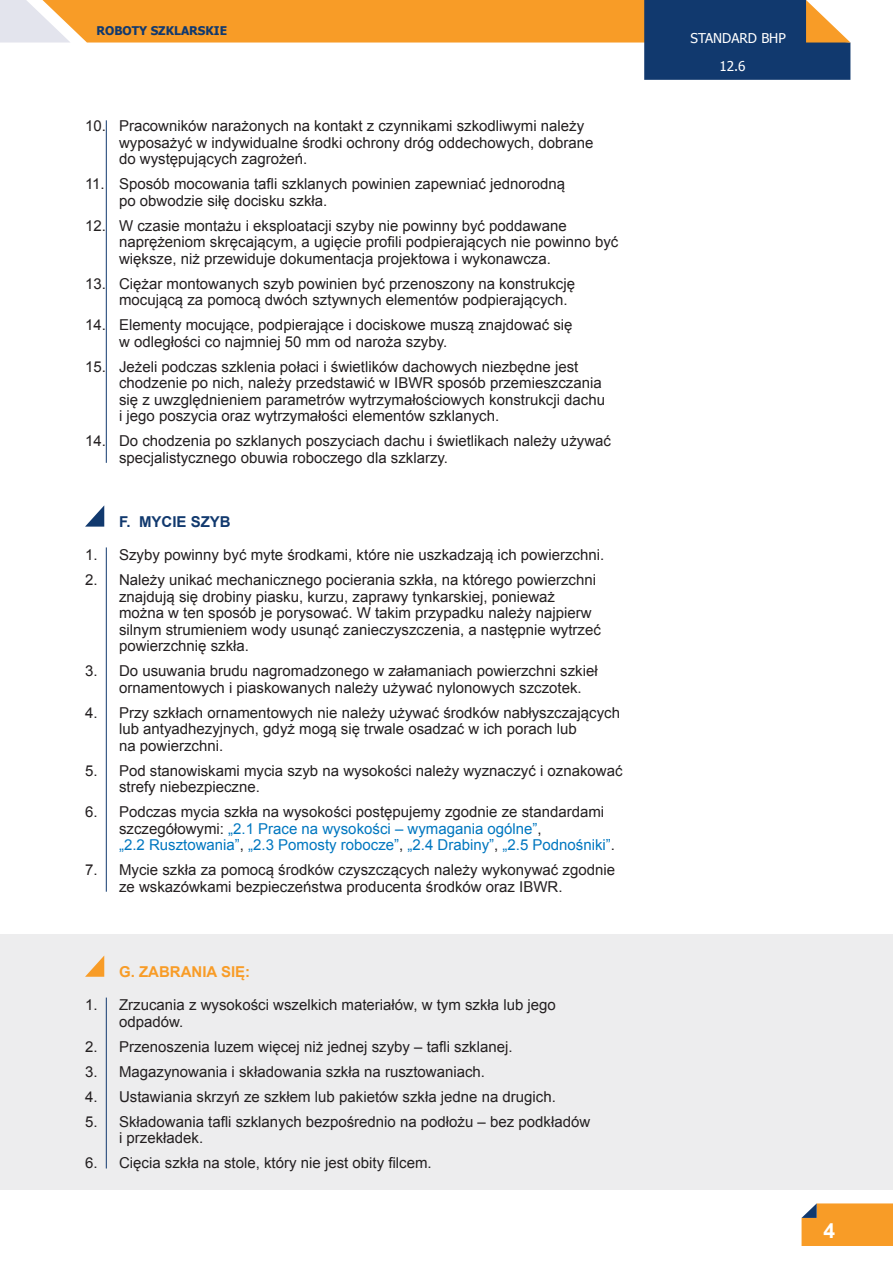
<style>
.page{position:relative;width:893px;height:1263px;background:#fff}
.page>*{position:absolute;margin:0;border:0;box-sizing:border-box;transform-origin:0 0}
.tekst{font:700 21px "Arial";color:#fff}
.Tekst_numerowany{font:15px/16.5px "Arial";color:#231f20}
.Tekst_numerowany-2{font:15px/16.5px "Arial";color:#0077c0}
.Tytulik{font:700 15px "Arial";color:#f89c27}
.Tytulik-2{font:700 15px "Arial";color:#11396e}
.t1{font:13.5px "Tahoma";color:#fff}
.t2{font:700 12px "Tahoma";color:#11396e}
.s1{color:#231f20}
</style>
<div class="page">
<svg style="left:801px;top:1203px;width:92px;height:43px;background:#f19d32"></svg>
<svg style="left:0;top:0;width:850px;height:80px"></svg>
<hr style="left:106px;top:547px;width:1px;height:345px;background:#11396e">
<hr style="left:106px;top:120px;width:1px;height:343px;background:#11396e">
<svg style="left:85px;top:505px;width:19px;height:22px"></svg>
<div style="left:0;top:934px;width:893px;height:256px;background:#ededee"></div>
<svg style="left:85px;top:956px;width:19px;height:21px"></svg>
<hr style="left:106px;top:997px;width:1px;height:171px;background:#11396e">
<p class="t2" style="left:96px;top:23px;width:132px">ROBOTY SZKLARSKIE</p>
<p class="Tekst_numerowany" style="left:119px;top:118px;width:476px;text-indent:-34px">10. Pracowników narażonych na kontakt z czynnikami szkodliwymi należy wyposażyć w indywidualne środki ochrony dróg oddechowych, dobrane do występujących zagrożeń.</p>
<p class="Tekst_numerowany" style="left:119px;top:176px;width:448px;text-indent:-34px">11. Sposób mocowania tafli szklanych powinien zapewniać jednorodną po obwodzie siłę docisku szkła.</p>
<p class="Tekst_numerowany" style="left:119px;top:217px;width:501px;text-indent:-34px">12. W czasie montażu i eksploatacji szyby nie powinny być poddawane naprężeniom skręcającym, a ugięcie profili podpierających nie powinno być większe, niż przewiduje dokumentacja projektowa i wykonawcza.</p>
<p class="Tekst_numerowany" style="left:119px;top:275px;width:458px;text-indent:-34px">13. Ciężar montowanych szyb powinien być przenoszony na konstrukcję mocującą za pomocą dwóch sztywnych elementów podpierających.</p>
<p class="Tekst_numerowany" style="left:119px;top:317px;width:455px;text-indent:-34px">14. Elementy mocujące, podpierające i dociskowe muszą znajdować się w odległości co najmniej 50 mm od naroża szyby.</p>
<p class="Tekst_numerowany" style="left:119px;top:358px;width:487px;text-indent:-34px">15. Jeżeli podczas szklenia połaci i świetlików dachowych niezbędne jest chodzenie po nich, należy przedstawić w IBWR sposób przemieszczania się z uwzględnieniem parametrów wytrzymałościowych konstrukcji dachu i jego poszycia oraz wytrzymałości elementów szklanych.</p>
<p class="Tekst_numerowany" style="left:119px;top:433px;width:493px;text-indent:-34px">14. Do chodzenia po szklanych poszyciach dachu i świetlikach należy używać specjalistycznego obuwia roboczego dla szklarzy.</p>
<p class="Tytulik-2" style="left:119px;top:511px;width:113px">F. MYCIE SZYB</p>
<p class="Tekst_numerowany" style="left:85px;top:547px;width:521px">1. Szyby powinny być myte środkami, które nie uszkadzają ich powierzchni.</p>
<p class="Tekst_numerowany" style="left:119px;top:572px;width:483px;text-indent:-34px">2. Należy unikać mechanicznego pocierania szkła, na którego powierzchni znajdują się drobiny piasku, kurzu, zaprawy tynkarskiej, ponieważ można w ten sposób je porysować. W takim przypadku należy najpierw silnym strumieniem wody usunąć zanieczyszczenia, a następnie wytrzeć powierzchnię szkła.</p>
<p class="Tekst_numerowany" style="left:119px;top:663px;width:480px;text-indent:-34px">3. Do usuwania brudu nagromadzonego w załamaniach powierzchni szkieł ornamentowych i piaskowanych należy używać nylonowych szczotek.</p>
<p class="Tekst_numerowany" style="left:119px;top:704px;width:503px;text-indent:-34px">4. Przy szkłach ornamentowych nie należy używać środków nabłyszczających lub antyadhezyjnych, gdyż mogą się trwale osadzać w ich porach lub<br>na powierzchni.</p>
<p class="Tekst_numerowany" style="left:119px;top:762px;width:505px;text-indent:-34px">5. Pod stanowiskami mycia szyb na wysokości należy wyznaczyć i oznakować strefy niebezpieczne.</p>
<p class="Tekst_numerowany-2" style="left:119px;top:804px;width:498px;text-indent:-34px"><span class="s1">6. Podczas mycia szkła na wysokości postępujemy zgodnie ze standardami szczegółowymi:</span> „2.1 Prace na wysokości – wymagania ogólne”<span class="s1">,<br></span>„2.2 Rusztowania”<span class="s1">,</span> „2.3 Pomosty robocze”<span class="s1">,</span> „2.4 Drabiny”<span class="s1">,</span> „2.5 Podnośniki”<span class="s1">.</span></p>
<p class="Tekst_numerowany" style="left:119px;top:862px;width:497px;text-indent:-34px">7. Mycie szkła za pomocą środków czyszczących należy wykonywać zgodnie ze wskazówkami bezpieczeństwa producenta środków oraz IBWR.</p>
<p class="Tytulik" style="left:119px;top:961px;width:133px">G. ZABRANIA SIĘ:</p>
<p class="Tekst_numerowany" style="left:119px;top:997px;width:438px;text-indent:-34px">1. Zrzucania z wysokości wszelkich materiałów, w tym szkła lub jego odpadów.</p>
<p class="Tekst_numerowany" style="left:85px;top:1038px;width:429px">2. Przenoszenia luzem więcej niż jednej szyby – tafli szklanej.</p>
<p class="Tekst_numerowany" style="left:85px;top:1063px;width:402px">3. Magazynowania i składowania szkła na rusztowaniach.</p>
<p class="Tekst_numerowany" style="left:85px;top:1088px;width:472px">4. Ustawiania skrzyń ze szkłem lub pakietów szkła jedne na drugich.</p>
<p class="Tekst_numerowany" style="left:119px;top:1113px;width:473px;text-indent:-34px">5. Składowania tafli szklanych bezpośrednio na podłożu – bez podkładów i przekładek.</p>
<p class="Tekst_numerowany" style="left:85px;top:1155px;width:348px">6. Cięcia szkła na stole, który nie jest obity filcem.</p>
<p class="t1" style="left:691px;top:29px;width:97px">STANDARD BHP</p>
<p class="t1" style="left:719px;top:57px;width:28px">12.6</p>
<p class="tekst" style="left:823px;top:1217px;width:13px">4</p>
</div>
